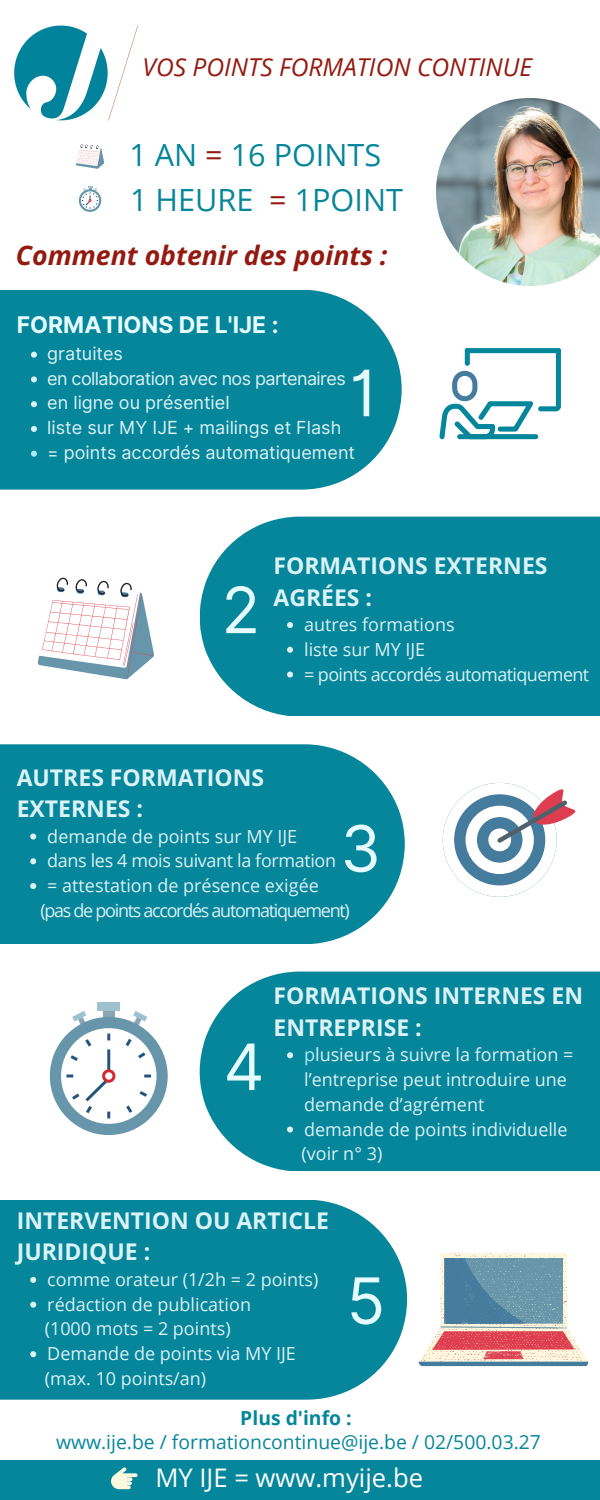
<style>
.page{position:relative;width:600px;height:1500px;background:#fff}
.page>*{position:absolute;margin:0;border:0;box-sizing:border-box;transform-origin:0 0}
.t1{font:64px "Inter";color:#e6fbff}
.t2{font:30.6px/44.4px "Open Sans";color:#06869b}
.t3{font:italic 700 26.6px "Open Sans";color:#941a10}
.t4{font:25.6px "Open Sans";color:#fff}
.t5{font:italic 24.6px "Open Sans";color:#941a10}
.t6{font:700 23px/31.5px "Open Sans";color:#dbf2f6}
.t7{font:700 23px "Inter";color:#e6fbff}
.t8{font:19.3px "Open Sans";color:#06869b}
.t9{font:700 19.3px "Open Sans";color:#06869b}
.t10{font:18px/24.8px "Open Sans";color:#dbf2f6}
.t11{font:18px/24.8px "Inter";color:#dbf2f6}
.t12{font:18px/24.8px "Open Sans";letter-spacing:-.03em;color:#dbf2f6}
.t13{font:18px "Open Sans";letter-spacing:-.07em;color:#dbf2f6}
.s1{color:#941a10}
.s2{color:#adecf7}
</style>
<div class="page">
<svg style="left:133px;top:1011px;width:14px;height:14px"></svg>
<svg style="left:72px;top:1011px;width:14px;height:15px"></svg>
<div style="left:103px;top:1011px;width:12px;height:12px;background:#88a6b3"></div>
<div style="left:50px;top:1017px;width:118px;height:118px;background:#6796ab;border-radius:50%"></div>
<div style="left:61px;top:1028px;width:96px;height:96px;background:#fff;border-radius:50%"></div>
<svg style="left:107px;top:1034px;width:3px;height:6px"></svg>
<svg style="left:144px;top:1075px;width:7px;height:2px"></svg>
<svg style="left:125px;top:1035px;width:24px;height:24px"></svg>
<svg style="left:126px;top:1091px;width:24px;height:25px"></svg>
<svg style="left:67px;top:1036px;width:25px;height:25px"></svg>
<hr style="left:107px;top:1049px;width:3px;height:22px;background:#24537c">
<svg style="left:66px;top:1075px;width:45px;height:43px"></svg>
<div style="left:102px;top:1069px;width:13px;height:14px;border:3px solid #d7282f;border-radius:50%"></div>
<div style="left:98px;top:1002px;width:22px;height:9px;background:#9ec1cf"></div>
<div style="left:200px;top:517px;width:400px;height:199px;background:#06869b"></div>
<svg style="left:443px;top:783px;width:133px;height:114px"></svg>
<svg style="left:419px;top:1253px;width:169px;height:113px"></svg>
<svg style="left:439px;top:348px;width:122px;height:91px"></svg>
<div style="left:465px;top:348px;width:96px;height:5px;background:#06869b;border-radius:3px"></div>
<div style="left:0;top:290px;width:401px;height:200px;background:#06869b"></div>
<div style="left:200px;top:972px;width:400px;height:199px;background:#06869b"></div>
<div style="left:0;top:1200px;width:407px;height:200px;background:#06869b"></div>
<div style="left:0;top:745px;width:405px;height:199px;background:#06869b"></div>
<svg style="left:38px;top:577px;width:116px;height:102px"></svg>
<img style="left:436px;top:99px;width:164px;height:186px">
<img style="left:14px;top:25px;width:93px;height:96px">
<svg style="left:107px;top:25px;width:31px;height:96px"></svg>
<svg style="left:76px;top:144px;width:28px;height:25px"></svg>
<svg style="left:79px;top:189px;width:22px;height:23px"></svg>
<svg style="left:81px;top:191px;width:18px;height:19px"></svg>
<svg style="left:82px;top:186px;width:16px;height:23px"></svg>
<div style="left:0;top:1460px;width:600px;height:40px;background:#06869b"></div>
<svg style="left:111px;top:1467px;width:27px;height:22px"></svg>
<svg style="left:31px;top:352px;width:6px;height:6px"></svg>
<svg style="left:31px;top:376px;width:6px;height:6px"></svg>
<svg style="left:31px;top:401px;width:6px;height:6px"></svg>
<svg style="left:31px;top:426px;width:6px;height:6px"></svg>
<svg style="left:31px;top:451px;width:6px;height:6px"></svg>
<svg style="left:30px;top:1277px;width:6px;height:6px"></svg>
<svg style="left:30px;top:1302px;width:6px;height:6px"></svg>
<svg style="left:30px;top:1351px;width:6px;height:6px"></svg>
<svg style="left:30px;top:834px;width:6px;height:6px"></svg>
<svg style="left:30px;top:858px;width:6px;height:6px"></svg>
<svg style="left:30px;top:883px;width:6px;height:6px"></svg>
<svg style="left:287px;top:622px;width:6px;height:6px"></svg>
<svg style="left:287px;top:647px;width:6px;height:6px"></svg>
<svg style="left:287px;top:672px;width:6px;height:6px"></svg>
<svg style="left:287px;top:1052px;width:6px;height:6px"></svg>
<svg style="left:287px;top:1127px;width:6px;height:6px"></svg>
<h3 class="t5" style="left:143px;top:50px;width:391px">VOS POINTS FORMATION CONTINUE</h3>
<h2 class="t2" style="left:129px;top:132px;width:275px">1 AN <span class="s1">=</span> 16 POINTS<br>1 HEURE <span class="s1">=</span> 1POINT</h2>
<h3 class="t3" style="left:16px;top:237px;width:373px">Comment obtenir des points :</h3>
<p class="t7" style="left:17px;top:311px;width:263px">FORMATIONS DE L'IJE :</p>
<p class="t11" style="left:47px;top:341px;width:309px">gratuites<br>en collaboration avec nos partenaires en ligne ou présentiel<br>liste sur MY IJE + mailings et Flash = points accordés automatiquement</p>
<h1 class="t1" style="left:350px;top:355px;width:30px">1</h1>
<h1 class="t1" style="left:221px;top:572px;width:40px">2</h1>
<p class="t6" style="left:274px;top:549px;width:275px">FORMATIONS EXTERNES<br>AGRÉES :</p>
<p class="t12" style="left:304px;top:612px;width:287px">autres formations<br>liste sur MY IJE<br>= points accordés automatiquement</p>
<p class="t6" style="left:17px;top:761px;width:249px">AUTRES FORMATIONS<br>EXTERNES :</p>
<p class="t10" style="left:47px;top:823px;width:290px">demande de points sur MY IJE dans les 4 mois suivant la formation = attestation de présence exigée</p>
<h1 class="t1" style="left:340px;top:810px;width:42px">3</h1>
<p class="t13" style="left:40px;top:898px;width:311px">(pas de points accordés automatiquement)</p>
<h1 class="t1" style="left:223px;top:1029px;width:43px">4</h1>
<p class="t6" style="left:274px;top:980px;width:311px">FORMATIONS INTERNES EN<br>ENTREPRISE :</p>
<p class="t10" style="left:304px;top:1042px;width:271px"><span class="s2">p</span>lusieurs à suivre la formation = l’entreprise peut introduire une demande d’agrément<br>demande de points individuelle</p>
<p class="t10" style="left:302px;top:1141px;width:82px">(voir n° 3)</p>
<p class="t6" style="left:17px;top:1204px;width:314px">INTERVENTION OU ARTICLE<br>JURIDIQUE :</p>
<p class="t10" style="left:47px;top:1267px;width:273px">comme orateur (1/2h = 2 points) rédaction de publication</p>
<p class="t10" style="left:47px;top:1341px;width:250px">Demande de points via MY IJE</p>
<p class="t10" style="left:45px;top:1316px;width:187px">(1000 mots = 2 points)</p>
<p class="t10" style="left:45px;top:1366px;width:163px">(max. 10 points/an)</p>
<h1 class="t1" style="left:347px;top:1262px;width:40px">5</h1>
<p class="t9" style="left:240px;top:1405px;width:113px">Plus d'info :</p>
<p class="t8" style="left:56px;top:1429px;width:486px">www.ije.be / formationcontinue@ije.be / 02/500.03.27</p>
<h3 class="t4" style="left:155px;top:1460px;width:269px">MY IJE = www.myije.be</h3>
</div>
